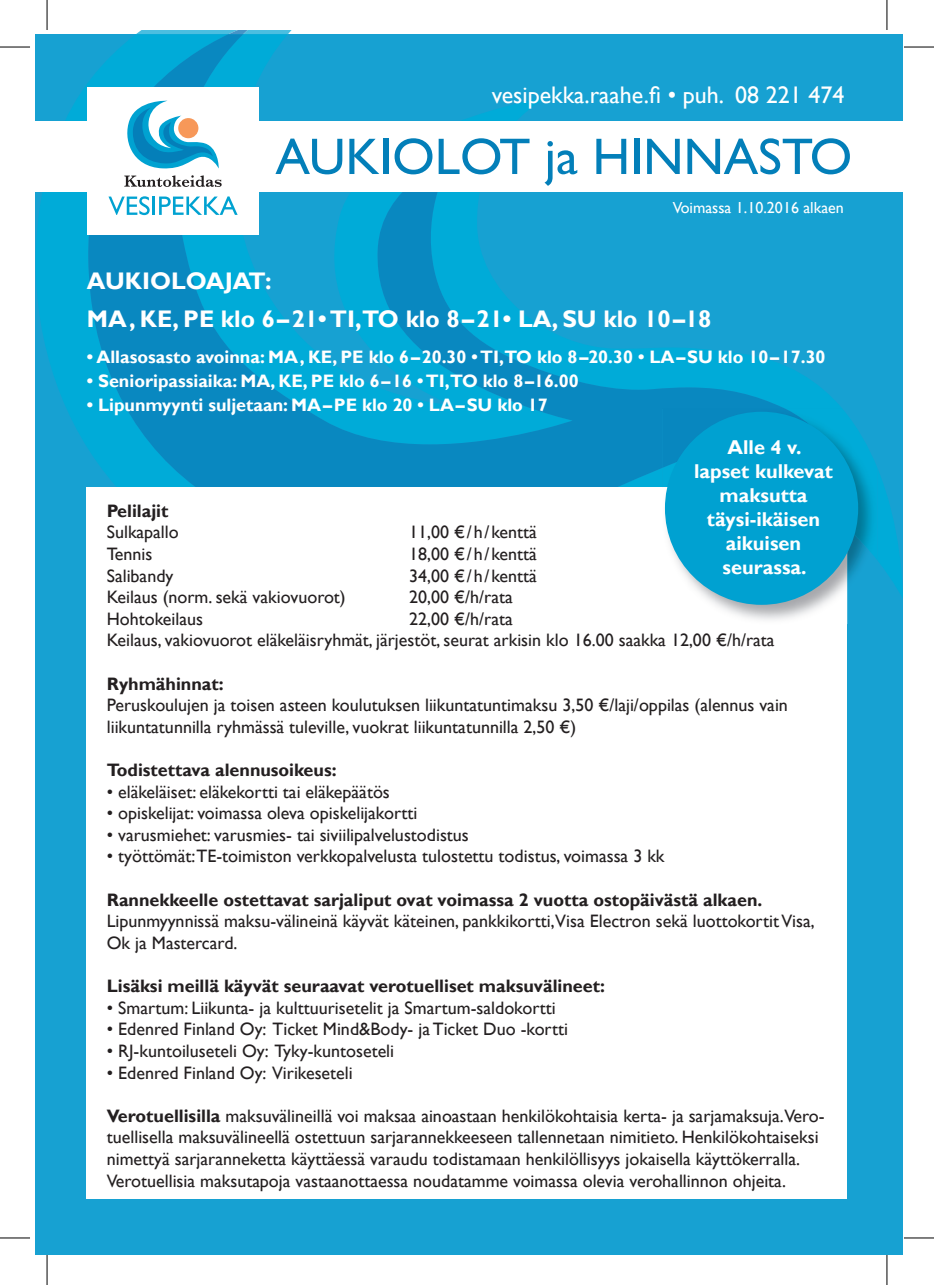
<style>
.page{position:relative;width:934px;height:1285px;background:#fff}
.page>*{position:absolute;margin:0;border:0;box-sizing:border-box;transform-origin:0 0}
.t1{font:51.6px "Gill Sans";color:#037fb9}
.t2{font:700 24px/38px "Gill Sans";color:#fff}
.t3{font:24px "Gill Sans";color:#fff}
.t4{font:700 20px/24px "Gill Sans";color:#fff;text-align:center}
.t5{font:18px/21.6px "Gill Sans";color:#231f20}
.t6{font:700 18px "Gill Sans";color:#231f20}
.t7{font:700 18px "Gill Sans";color:#fff}
.t8{font:16px "Gill Sans";color:#fff}
.s1{font-weight:700}
</style>
<div class="page">
<div style="left:36px;top:34px;width:866px;height:1221px;background:#17a1d2"></div>
<svg style="left:36px;top:84px;width:866px;height:515px"></svg>
<svg style="left:228px;top:30px;width:19px;height:4px"></svg>
<svg style="left:87px;top:34px;width:698px;height:453px"></svg>
<div style="left:30px;top:121px;width:873px;height:71px;background:#fff"></div>
<div style="left:87px;top:487px;width:759px;height:711px;background:#fff"></div>
<div style="left:87px;top:87px;width:171px;height:148px;background:#fff"></div>
<svg style="left:108px;top:196px;width:41px;height:19px"></svg>
<hr style="left:152px;top:196px;width:3px;height:19px;background:#00a2d1">
<svg style="left:159px;top:196px;width:78px;height:19px"></svg>
<svg style="left:124px;top:175px;width:97px;height:12px"></svg>
<svg style="left:127px;top:100px;width:92px;height:69px"></svg>
<img style="left:846px;top:560px;width:31px;height:64px">
<img style="left:662px;top:409px;width:215px;height:151px">
<img style="left:662px;top:409px;width:184px;height:76px">
<img style="left:662px;top:487px;width:184px;height:133px">
<div style="left:664px;top:412px;width:193px;height:193px;background:#00a1d1;border-radius:50%"></div>
<hr style="left:0;top:47px;width:30px;height:1px;background:#000">
<hr style="left:903px;top:47px;width:30px;height:1px;background:#000">
<hr style="left:0;top:1237px;width:30px;height:1px;background:#000">
<hr style="left:903px;top:1237px;width:30px;height:1px;background:#000">
<hr style="left:47px;top:0;width:1px;height:30px;background:#000">
<hr style="left:47px;top:1255px;width:1px;height:30px;background:#000">
<hr style="left:886px;top:0;width:1px;height:30px;background:#000">
<hr style="left:886px;top:1255px;width:1px;height:30px;background:#000">
<h2 class="t3" style="left:491px;top:81px;width:354px">vesipekka.raahe.fi • puh. 08 221 474</h2>
<h1 class="t1" style="left:275px;top:127px;width:578px">AUKIOLOT ja HINNASTO</h1>
<p class="t8" style="left:672px;top:198px;width:173px">Voimassa 1.10.2016 alkaen</p>
<h2 class="t2" style="left:87px;top:263px;width:626px">AUKIOLOAJAT:<br>MA, KE, PE klo 6–21• TI,TO klo 8–21• LA, SU klo 10–18</h2>
<p class="t7" style="left:87px;top:346px;width:740px">• Allasosasto avoinna: MA, KE, PE klo 6–20.30 • TI,TO klo 8–20.30 • LA–SU klo 10–17.30</p>
<p class="t7" style="left:87px;top:370px;width:493px">• Senioripassiaika: MA, KE, PE klo 6–16 • TI,TO klo 8–16.00</p>
<p class="t7" style="left:87px;top:394px;width:462px">• Lipunmyynti suljetaan: MA–PE klo 20 • LA–SU klo 17</p>
<p class="t4" style="left:693px;top:436px;width:140px">Alle 4 v.<br>lapset kulkevat maksutta täysi-ikäisen aikuisen seurassa.</p>
<p class="t6" style="left:107px;top:500px;width:63px">Pelilajit</p>
<p class="t5" style="left:107px;top:522px;width:73px">Sulkapallo</p>
<p class="t5" style="left:409px;top:522px;width:129px">11,00 €/h/kenttä</p>
<p class="t5" style="left:107px;top:543px;width:47px">Tennis</p>
<p class="t5" style="left:409px;top:543px;width:129px">18,00 €/h/kenttä</p>
<p class="t5" style="left:107px;top:565px;width:68px">Salibandy</p>
<p class="t5" style="left:409px;top:565px;width:129px">34,00 €/h/kenttä</p>
<p class="t5" style="left:107px;top:586px;width:240px">Keilaus (norm. sekä vakiovuorot)</p>
<p class="t5" style="left:409px;top:586px;width:105px">20,00 €/h/rata</p>
<p class="t5" style="left:107px;top:608px;width:98px">Hohtokeilaus</p>
<p class="t5" style="left:107px;top:608px;width:669px;text-indent:302px">22,00 €/h/rata<br>Keilaus, vakiovuorot eläkeläisryhmät, järjestöt, seurat arkisin klo 16.00 saakka 12,00 €/h/rata</p>
<p class="t6" style="left:107px;top:672px;width:118px">Ryhmähinnat:</p>
<p class="t5" style="left:107px;top:694px;width:682px">Peruskoulujen ja toisen asteen koulutuksen liikuntatuntimaksu 3,50 €/laji/oppilas (alennus vain liikuntatunnilla ryhmässä tuleville, vuokrat liikuntatunnilla 2,50 €)</p>
<p class="t6" style="left:107px;top:759px;width:231px">Todistettava alennusoikeus:</p>
<p class="t5" style="left:107px;top:781px;width:284px">• eläkeläiset: eläkekortti tai eläkepäätös</p>
<p class="t5" style="left:107px;top:802px;width:312px">• opiskelijat: voimassa oleva opiskelijakortti</p>
<p class="t5" style="left:107px;top:824px;width:363px">• varusmiehet: varusmies- tai siviilipalvelustodistus</p>
<p class="t5" style="left:107px;top:846px;width:559px">• työttömät:TE-toimiston verkkopalvelusta tulostettu todistus, voimassa 3 kk</p>
<p class="t6" style="left:107px;top:888px;width:656px">Rannekkeelle ostettavat sarjaliput ovat voimassa 2 vuotta ostopäivästä alkaen.</p>
<p class="t5" style="left:107px;top:910px;width:709px">Lipunmyynnissä maksu-välineinä käyvät käteinen, pankkikortti,Visa Electron sekä luottokortit Visa,<br>Ok ja Mastercard.</p>
<p class="t6" style="left:107px;top:975px;width:499px">Lisäksi meillä käyvät seuraavat verotuelliset maksuvälineet:</p>
<p class="t5" style="left:107px;top:997px;width:450px">• Smartum: Liikunta- ja kulttuurisetelit ja Smartum-saldokortti</p>
<p class="t5" style="left:107px;top:1018px;width:462px">• Edenred Finland Oy: Ticket Mind&amp;Body- ja Ticket Duo -kortti</p>
<p class="t5" style="left:107px;top:1040px;width:289px">• RJ-kuntoiluseteli Oy: Tyky-kuntoseteli</p>
<p class="t5" style="left:107px;top:1062px;width:247px">• Edenred Finland Oy: Virikeseteli</p>
<p class="t5" style="left:107px;top:1105px;width:718px"><span class="s1">Verotuellisilla</span> maksuvälineillä voi maksaa ainoastaan henkilökohtaisia kerta- ja sarjamaksuja.Vero&shy;tuellisella maksuvälineellä ostettuun sarjarannekkeeseen tallennetaan nimitieto. Henkilökohtaiseksi nimettyä sarjaranneketta käyttäessä varaudu todistamaan henkilöllisyys jokaisella käyttökerralla.<br>Verotuellisia maksutapoja vastaanottaessa noudatamme voimassa olevia verohallinnon ohjeita.</p>
</div>
